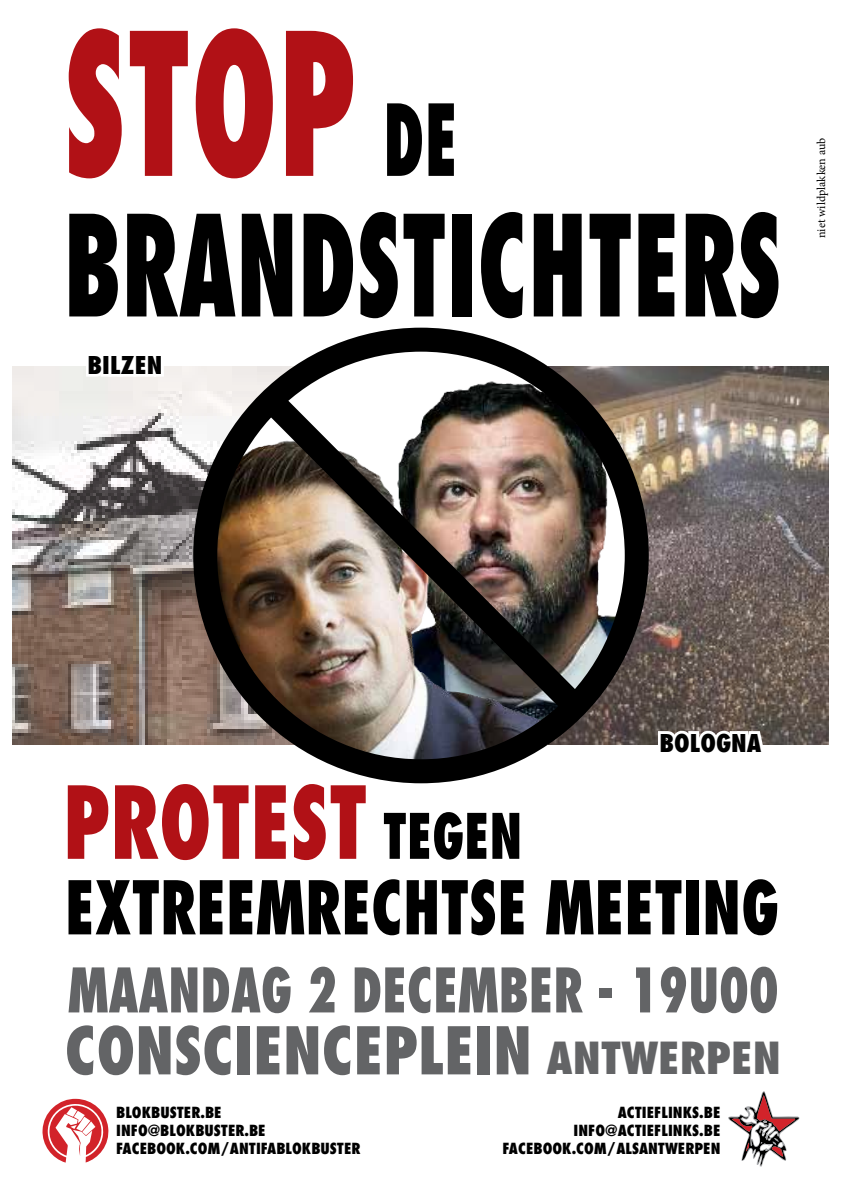
<style>
.page{position:relative;width:842px;height:1191px;background:#fff}
.page>*{position:absolute;margin:0;border:0;box-sizing:border-box;transform-origin:0 0}
.t1{font:800 condensed 63.9px "Futura LT";color:#636466;scale:.93 1}
.t2{font:800 condensed 24px "Futura LT";color:#000}
.t3{font:800 condensed 15px/18px "Futura LT";color:#000}
.t4{font:12px "Minion Pro";color:#000}
.s1{font-size:43.2px}
</style>
<div class="page">
<img style="left:638px;top:366px;width:191px;height:378px">
<img style="left:13px;top:366px;width:261px;height:378px">
<img style="left:274px;top:364px;width:364px;height:407px">
<img style="left:208px;top:426px;width:431px;height:343px">
<div style="left:193px;top:328px;width:456px;height:455px;border:24px solid #000;border-radius:50%"></div>
<img style="left:238px;top:367px;width:371px;height:373px">
<svg style="left:83px;top:366px;width:84px;height:35px"></svg>
<svg style="left:655px;top:632px;width:113px;height:113px;background:#786c64"></svg>
<svg style="left:69px;top:28px;width:53px;height:150px"></svg>
<svg style="left:130px;top:31px;width:58px;height:145px"></svg>
<svg style="left:196px;top:28px;width:77px;height:150px"></svg>
<svg style="left:286px;top:31px;width:67px;height:145px"></svg>
<svg style="left:387px;top:103px;width:35px;height:73px"></svg>
<svg style="left:428px;top:103px;width:26px;height:73px;background:#2b2b2b"></svg>
<svg style="left:69px;top:214px;width:49px;height:102px;background:#272727"></svg>
<svg style="left:127px;top:214px;width:108px;height:102px"></svg>
<svg style="left:242px;top:214px;width:50px;height:102px;background:#252525"></svg>
<svg style="left:304px;top:214px;width:49px;height:102px"></svg>
<svg style="left:360px;top:212px;width:38px;height:106px"></svg>
<svg style="left:404px;top:214px;width:41px;height:102px"></svg>
<div style="left:452px;top:214px;width:20px;height:102px;background:#000"></div>
<svg style="left:481px;top:212px;width:42px;height:106px"></svg>
<svg style="left:534px;top:214px;width:48px;height:102px;background:#272727"></svg>
<svg style="left:590px;top:214px;width:41px;height:102px"></svg>
<svg style="left:638px;top:214px;width:36px;height:102px;background:#272727"></svg>
<svg style="left:686px;top:212px;width:92px;height:106px"></svg>
<svg style="left:68px;top:785px;width:40px;height:74px"></svg>
<svg style="left:115px;top:784px;width:134px;height:76px"></svg>
<svg style="left:255px;top:785px;width:31px;height:74px;background:#bd373b"></svg>
<svg style="left:294px;top:784px;width:72px;height:76px"></svg>
<svg style="left:384px;top:812px;width:102px;height:47px"></svg>
<svg style="left:492px;top:813px;width:27px;height:46px"></svg>
<svg style="left:69px;top:880px;width:153px;height:54px"></svg>
<svg style="left:230px;top:879px;width:170px;height:56px"></svg>
<svg style="left:407px;top:879px;width:88px;height:56px"></svg>
<svg style="left:501px;top:880px;width:22px;height:54px"></svg>
<svg style="left:546px;top:880px;width:75px;height:54px"></svg>
<svg style="left:628px;top:880px;width:53px;height:54px"></svg>
<div style="left:686px;top:880px;width:12px;height:54px;background:#000"></div>
<svg style="left:706px;top:880px;width:31px;height:54px;background:#262626"></svg>
<svg style="left:743px;top:879px;width:34px;height:56px"></svg>
<svg style="left:69px;top:967px;width:128px;height:45px"></svg>
<svg style="left:203px;top:966px;width:88px;height:47px"></svg>
<svg style="left:309px;top:966px;width:26px;height:46px"></svg>
<svg style="left:355px;top:966px;width:195px;height:47px"></svg>
<svg style="left:556px;top:967px;width:27px;height:45px"></svg>
<div style="left:600px;top:988px;width:12px;height:10px;background:#636466"></div>
<svg style="left:636px;top:967px;width:14px;height:45px"></svg>
<svg style="left:661px;top:966px;width:116px;height:47px"></svg>
<svg style="left:42px;top:1098px;width:67px;height:64px"></svg>
<svg style="left:728px;top:1091px;width:71px;height:75px"></svg>
<h2 class="t2" style="left:88px;top:350px;width:76px">BILZEN</h2>
<p class="t4" style="left:813px;top:238px;width:102px;rotate:-90deg">niet wildplakken aub</p>
<h2 class="t2" style="left:659px;top:728px;width:103px">BOLOGNA</h2>
<h1 class="t1" style="left:65px;top:1010px;width:771px">CONSCIENCEPLEIN <span class="s1">ANTWERPEN</span></h1>
<p class="t3" style="left:116px;top:1103px;width:151px">BLOKBUSTER.BE<br>INFO@BLOKBUSTER.BE<br>FACEBOO</p>
<p class="t3" style="left:176px;top:1139px;width:186px">K.COM/ANTIFABLOKBUSTER</p>
<p class="t3" style="left:574px;top:1103px;width:148px;text-align:right">ACTIEFLINKS.BE<br>INFO@ACTIEFLINKS.BE</p>
<p class="t3" style="left:503px;top:1139px;width:42px">FACEBOO</p>
<p class="t3" style="left:562px;top:1139px;width:160px">K.COM/ALSANTWERPEN</p>
</div>
